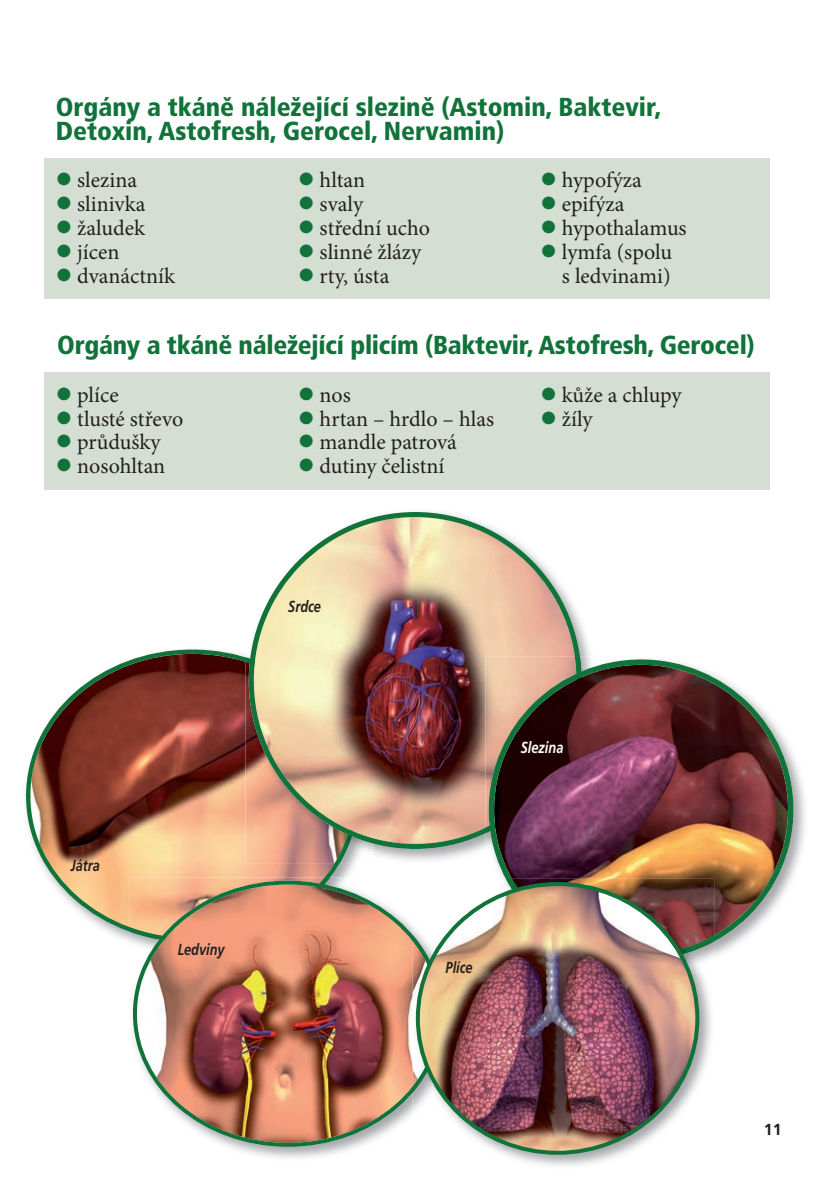
<style>
.page{position:relative;width:838px;height:1191px;background:#fff}
.page>*{position:absolute;margin:0;border:0;box-sizing:border-box;transform-origin:0 0}
.t1{font:900 condensed 26px/23.8px "Frutiger OT";color:#11723a}
.t2{font:22px/23.8px "Minion Pro";color:#231f20}
.t3{font:italic 700 16px "Frutiger OT";color:#231f20;scale:.8 1}
.t4{font:italic 700 16px "Frutiger OT";color:#fff;scale:.8 1}
.t5{font:700 16px "Frutiger OT";color:#231f20}
</style>
<div class="page">
<svg style="left:26px;top:649px;width:329px;height:292px"></svg>
<img style="left:246px;top:657px;width:106px;height:206px">
<img style="left:249px;top:512px;width:333px;height:337px">
<img style="left:793px;top:756px;width:12px;height:119px">
<img style="left:485px;top:656px;width:96px;height:177px">
<img style="left:489px;top:659px;width:304px;height:298px">
<img style="left:130px;top:877px;width:200px;height:62px">
<img style="left:133px;top:880px;width:280px;height:267px">
<img style="left:507px;top:974px;width:204px;height:192px">
<img style="left:506px;top:879px;width:208px;height:81px">
<img style="left:413px;top:935px;width:3px;height:157px">
<img style="left:416px;top:882px;width:283px;height:273px">
<div style="left:44px;top:372px;width:726px;height:117px;background:#d5ded2"></div>
<div style="left:44px;top:158px;width:726px;height:141px;background:#d5ded2"></div>
<p class="t1" style="left:56px;top:97px;width:607px">Orgány a tkáně náležející slezině (Astomin, Baktevir,<br>Detoxin, Astofresh, Gerocel, Nervamin)</p>
<p class="t2" style="left:77px;top:170px;width:99px">slezina slinivka žaludek jícen dvanáctník</p>
<p class="t2" style="left:320px;top:170px;width:112px">hltan<br>svaly střední ucho slinné žlázy rty, ústa</p>
<p class="t2" style="left:562px;top:170px;width:126px">hypofýza epifýza hypothalamus lymfa (spolu<br>s ledvinami)</p>
<p class="t1" style="left:57px;top:335px;width:699px">Orgány a tkáně náležející plicím (Baktevir, Astofresh, Gerocel)</p>
<p class="t2" style="left:77px;top:384px;width:108px">plíce<br>tlusté střevo průdušky nosohltan</p>
<p class="t2" style="left:320px;top:384px;width:176px">nos<br>hrtan – hrdlo – hlas mandle patrová dutiny čelistní</p>
<p class="t2" style="left:562px;top:384px;width:121px">kůže a chlupy žíly</p>
<p class="t3" style="left:288px;top:600px;width:42px">Srdce</p>
<p class="t3" style="left:71px;top:859px;width:38px">Játra</p>
<p class="t3" style="left:178px;top:943px;width:60px">Ledviny</p>
<p class="t4" style="left:521px;top:741px;width:55px">Slezina</p>
<p class="t3" style="left:446px;top:961px;width:35px">Plíce</p>
<p class="t5" style="left:764px;top:1123px;width:19px">11</p>
</div>
